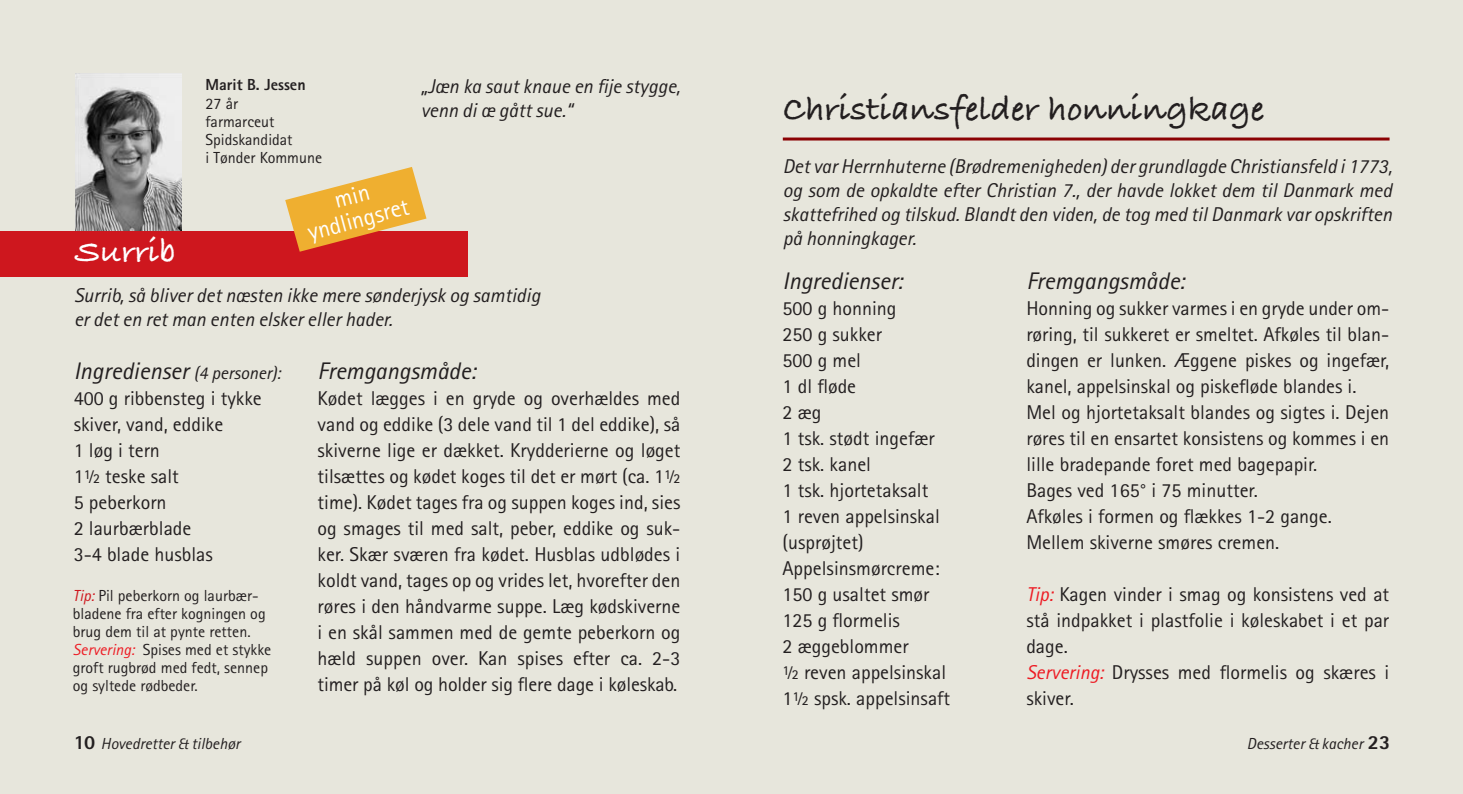
<style>
.page{position:relative;width:1463px;height:794px;background:#e7e6dc}
.page>*{position:absolute;margin:0;border:0;box-sizing:border-box;transform-origin:0 0}
.t1{font:36px "Bradley Hand ITCTT Bold";color:#231f20}
.t2{font:34px "Bradley Hand ITCTT Bold";color:#fff}
.t3{font:italic 24px "Rotis Sans Serif";color:#231f20}
.t4{font:24px/24px "Rotis Sans Serif";color:#fff;text-align:center}
.t5{font:20px/26px "Rotis Sans Serif";color:#231f20}
.t6{font:italic 20px/24px "Rotis Sans Serif";color:#231f20}
.t7{font:16px/18px "Rotis Sans Serif";color:#231f20}
.t8{font:italic 16px "Rotis Sans Serif";color:#231f20}
.t9{font:800 16px "Rotis Sans Serif";color:#231f20}
.s1{font-size:18px}
.s2{font-style:italic;color:#ce171e}
.s3{font-style:italic;color:#ed1c24}
.s4{font-weight:800;font-style:normal;font-size:20px}
</style>
<div class="page">
<img style="left:75px;top:74px;width:106px;height:157px">
<div style="left:0;top:231px;width:467px;height:46px;background:#ce171e"></div>
<svg style="left:285px;top:167px;width:141px;height:85px"></svg>
<hr style="left:783px;top:137px;width:606px;height:3px;background:#8b0204">
<h2 class="t2" style="left:75px;top:239px;width:102px">Surrib</h2>
<p class="t9" style="left:206px;top:79px;width:102px">Marit B. Jessen</p>
<p class="t7" style="left:206px;top:96px;width:118px">27 år<br>farmarceut<br>Spidskandidat<br>i Tønder Kommune</p>
<p class="t4" style="left:299px;top:200px;width:105px;rotate:-15deg">min yndlingsret</p>
<p class="t6" style="left:421px;top:76px;width:261px">„Jæn ka saut knaue en fije stygge, venn di æ gått sue.“</p>
<p class="t6" style="left:74px;top:286px;width:468px">Surrib, så bliver det næsten ikke mere sønderjysk og samtidig er det en ret man enten elsker eller hader.</p>
<p class="t3" style="left:74px;top:362px;width:208px">Ingredienser <span class="s1">(4 personer):</span></p>
<p class="t5" style="left:74px;top:387px;width:190px">400 g ribbensteg i tykke skiver, vand, eddike<br>1 løg i tern<br>1½ teske salt<br>5 peberkorn<br>2 laurbærblade<br>3-4 blade husblas</p>
<p class="t7" style="left:73px;top:588px;width:200px"><span class="s2">Tip:</span> Pil peberkorn og laurbær&shy;bladene fra efter kogningen og brug dem til at pynte retten.<br><span class="s3">Servering:</span> Spises med et stykke groft rugbrød med fedt, sennep og syltede rødbeder.</p>
<p class="t8" style="left:74px;top:737px;width:168px"><span class="s4">10</span> Hovedretter &amp; tilbehør</p>
<p class="t3" style="left:317px;top:362px;width:160px">Fremgangsmåde:</p>
<p class="t5" style="left:317px;top:387px;width:364px;text-align:justify">Kødet lægges i en gryde og overhældes med vand og eddike (3 dele vand til 1 del eddike), så skiverne lige er dækket. Krydderierne og løget tilsættes og kødet koges til det er mørt (ca. 1½ time). Kødet tages fra og suppen koges ind, sies og smages til med salt, peber, eddike og suk&shy;ker. Skær sværen fra kødet. Husblas udblødes i koldt vand, tages op og vrides let, hvorefter den røres i den håndvarme suppe. Læg kødskiverne i en skål sammen med de gemte peberkorn og hæld suppen over. Kan spises efter ca. 2-3 timer på køl og holder sig flere dage i køleskab.</p>
<h1 class="t1" style="left:783px;top:95px;width:483px">Christiansfelder honningkage</h1>
<p class="t6" style="left:783px;top:156px;width:611px;text-align:justify">Det var Herrnhuterne (Brødremenigheden) der grundlagde Christiansfeld i 1773, og som de opkaldte efter Christian 7., der havde lokket dem til Danmark med skattefrihed og tilskud. Blandt den viden, de tog med til Danmark var opskriften på honningkager.</p>
<p class="t3" style="left:782px;top:272px;width:121px">Ingredienser:</p>
<p class="t5" style="left:782px;top:297px;width:169px">500 g honning<br>250 g sukker<br>500 g mel<br>1 dl fløde<br>2 æg<br>1 tsk. stødt ingefær<br>2 tsk. kanel<br>1 tsk. hjortetaksalt<br>1 reven appelsinskal (usprøjtet)<br>Appelsinsmørcreme:<br>150 g usaltet smør<br>125 g flormelis<br>2 æggeblommer<br>½ reven appelsinskal<br>1½ spsk. appelsinsaft</p>
<p class="t3" style="left:1026px;top:272px;width:160px">Fremgangsmåde:</p>
<p class="t5" style="left:1026px;top:297px;width:364px">Honning og sukker varmes i en gryde under om&shy;røring, til sukkeret er smeltet. Afkøles til blan&shy;dingen er lunken. Æggene piskes og ingefær, kanel, appelsinskal og piskefløde blandes i.<br>Mel og hjortetaksalt blandes og sigtes i. Dejen røres til en ensartet konsistens og kommes i en lille bradepande foret med bagepapir.<br>Bages ved 165° i 75 minutter.<br>Afkøles i formen og flækkes 1-2 gange.<br>Mellem skiverne smøres cremen.</p>
<p class="t5" style="left:1026px;top:583px;width:364px"><span class="s3">Tip:</span> Kagen vinder i smag og konsistens ved at stå indpakket i plastfolie i køleskabet i et par dage.<br><span class="s3">Servering:</span> Drysses med flormelis og skæres i skiver.</p>
<p class="t8" style="left:1247px;top:738px;width:145px">Desserter &amp; kacher <span class="s4">23</span></p>
</div>
